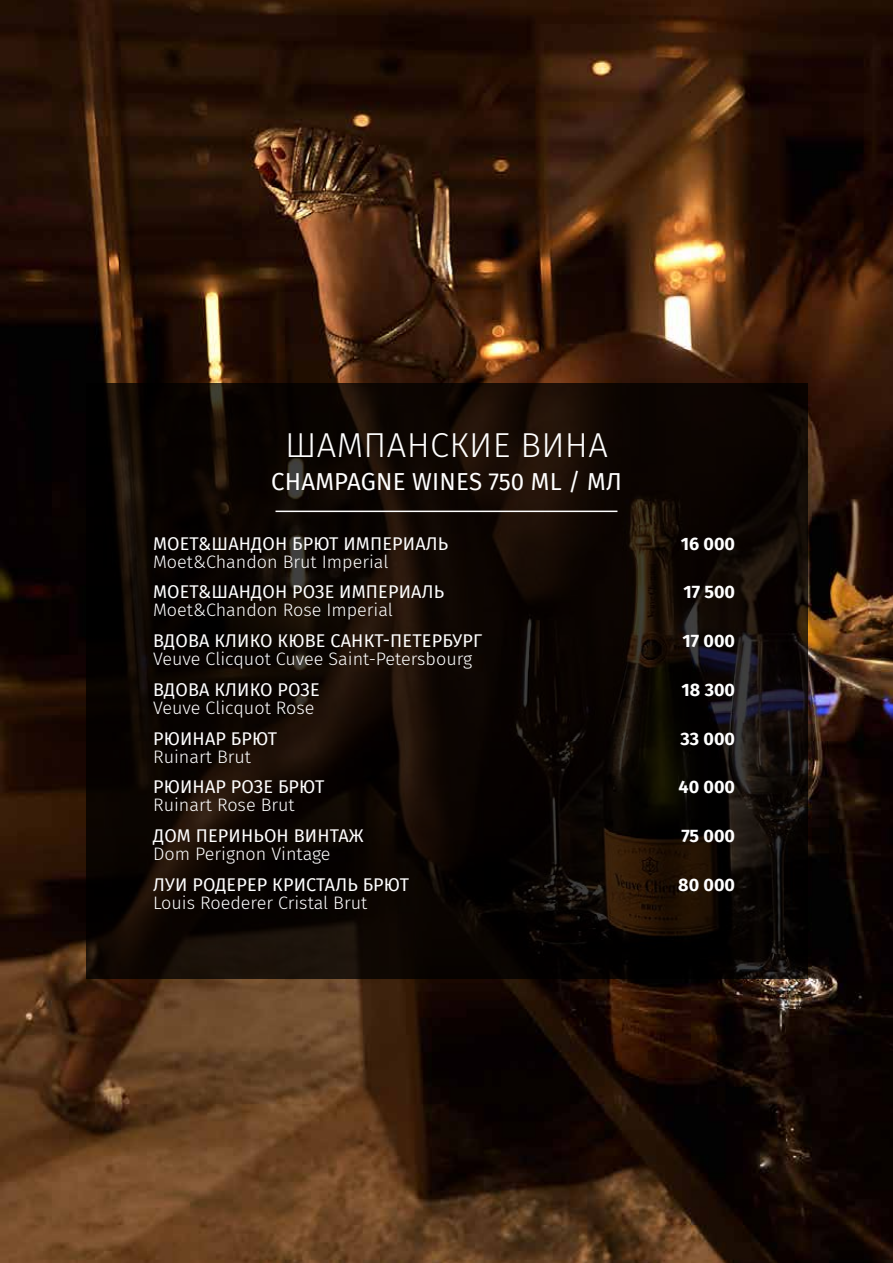
<style>
.page{position:relative;width:893px;height:1263px;background:#fff}
.page>*{position:absolute;margin:0;border:0;box-sizing:border-box;transform-origin:0 0}
.t1{font:300 34.5px "Fira Sans";letter-spacing:.01em;color:#fff}
.t2{font:24px "Fira Sans";letter-spacing:.01em;color:#fff}
.t3{font:300 18px "Fira Sans";color:#fff}
.t4{font:18px "Fira Sans";letter-spacing:.01em;color:#fff}
.t5{font:700 18px "Fira Sans";color:#fff}
</style>
<div class="page">
<img style="left:0;top:0;width:893px;height:1263px">
<svg style="left:86px;top:383px;width:721px;height:596px;background:#0f0804"></svg>
<hr style="left:275px;top:511px;width:342px;height:1px;background:#fff">
<h1 class="t1" style="left:285px;top:420px;width:324px">ШАМПАНСКИЕ ВИНА</h1>
<h2 class="t2" style="left:271px;top:463px;width:352px">CHAMPAGNE WINES 750 ML / МЛ</h2>
<p class="t4" style="left:153px;top:530px;width:297px">МОЕТ&amp;ШАНДОН БРЮТ ИМПЕРИАЛЬ</p>
<p class="t5" style="left:681px;top:528px;width:56px">16 000</p>
<p class="t3" style="left:153px;top:548px;width:237px">Moet&amp;Chandon Brut Imperial</p>
<p class="t4" style="left:153px;top:578px;width:292px">МОЕТ&amp;ШАНДОН РОЗЕ ИМПЕРИАЛЬ</p>
<p class="t5" style="left:683px;top:577px;width:53px">17 500</p>
<p class="t3" style="left:153px;top:597px;width:241px">Moet&amp;Chandon Rose Imperial</p>
<p class="t4" style="left:153px;top:627px;width:331px">ВДОВА КЛИКО КЮВЕ САНКТ-ПЕТЕРБУРГ</p>
<p class="t5" style="left:682px;top:626px;width:54px">17 000</p>
<p class="t3" style="left:153px;top:646px;width:321px">Veuve Clicquot Cuvee Saint-Petersbourg</p>
<p class="t4" style="left:153px;top:676px;width:168px">ВДОВА КЛИКО РОЗЕ</p>
<p class="t5" style="left:682px;top:674px;width:55px">18 300</p>
<p class="t3" style="left:153px;top:695px;width:163px">Veuve Clicquot Rose</p>
<p class="t4" style="left:153px;top:725px;width:126px">РЮИНАР БРЮТ</p>
<p class="t5" style="left:680px;top:723px;width:56px">33 000</p>
<p class="t3" style="left:153px;top:743px;width:99px">Ruinart Brut</p>
<p class="t4" style="left:153px;top:773px;width:173px">РЮИНАР РОЗЕ БРЮТ</p>
<p class="t5" style="left:679px;top:772px;width:58px">40 000</p>
<p class="t3" style="left:153px;top:792px;width:143px">Ruinart Rose Brut</p>
<p class="t4" style="left:153px;top:822px;width:212px">ДОМ ПЕРИНЬОН ВИНТАЖ</p>
<p class="t5" style="left:681px;top:821px;width:55px">75 000</p>
<p class="t3" style="left:153px;top:841px;width:179px">Dom Perignon Vintage</p>
<p class="t4" style="left:153px;top:871px;width:257px">ЛУИ РОДЕРЕР КРИСТАЛЬ БРЮТ</p>
<p class="t5" style="left:678px;top:869px;width:58px">80 000</p>
<p class="t3" style="left:153px;top:890px;width:216px">Louis Roederer Cristal Brut</p>
</div>
